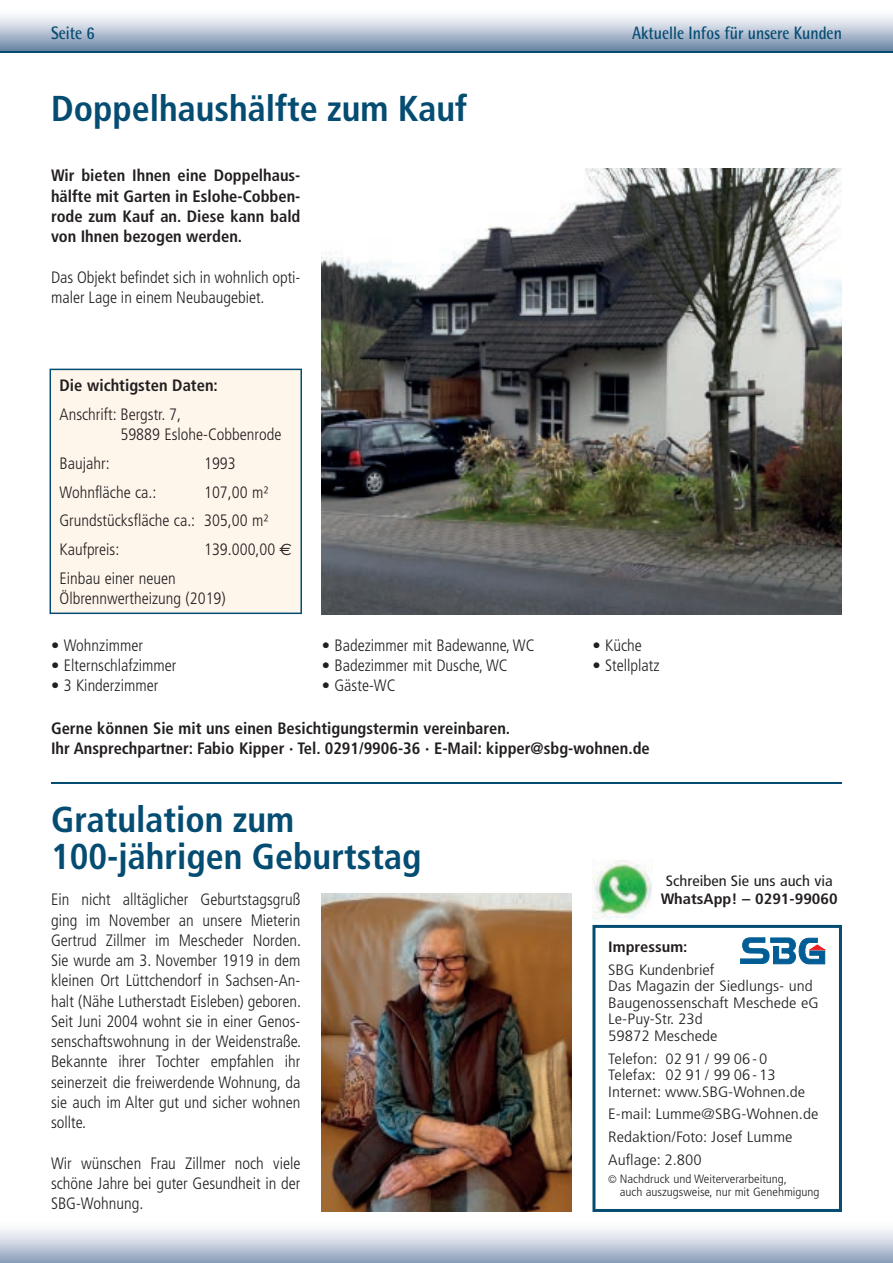
<style>
.page{position:relative;width:893px;height:1263px;background:#fff}
.page>*{position:absolute;margin:0;border:0;box-sizing:border-box;transform-origin:0 0}
.t1{font:700 condensed 36px/37.5px "Frutiger";color:#054c72}
.t2{font:700 18px "Rotis Semi Sans";color:#054c72;scale:.85 1}
.t3{font:300 condensed 16.5px/20.2px "Frutiger";color:#231f20;text-align:justify}
.t4{font:700 condensed 16.5px/20.2px "Frutiger";color:#231f20;text-align:justify}
.t5{font:300 condensed 15px/16.5px "Frutiger";color:#231f20;scale:1.15 1}
.t6{font:700 condensed 15px "Frutiger";color:#231f20;scale:1.1 1}
.t7{font:condensed 15px "Frutiger";color:#231f20;scale:1.1 1}
.t8{font:300 condensed 12px/13.5px "Frutiger";color:#231f20;scale:1.08 1}
.s1{font-family:"Euro Sans";font-weight:400;font-stretch:normal}
.s2{font-size:10.8px}
</style>
<div class="page">
<div style="left:0;top:1219px;width:893px;height:44px;background:linear-gradient(to bottom,#fff,#92a4be)"></div>
<hr style="left:51px;top:782px;width:791px;height:2px;background:#054c72">
<svg style="left:592px;top:925px;width:250px;height:287px"></svg>
<svg style="left:740px;top:937px;width:86px;height:27px"></svg>
<div style="left:0;top:7px;width:893px;height:44px;background:linear-gradient(to bottom,#fff,#738cab)"></div>
<hr style="left:0;top:51px;width:893px;height:2px;background:#054c72">
<img style="left:322px;top:893px;width:249px;height:319px">
<img style="left:592px;top:860px;width:61px;height:59px">
<img style="left:322px;top:169px;width:520px;height:445px">
<div style="left:50px;top:369px;width:252px;height:245px;background:#fef6eb"></div>
<p class="t2" style="left:51px;top:22px;width:53px">Seite 6</p>
<p class="t2" style="left:632px;top:22px;width:248px">Aktuelle Infos für unsere Kunden</p>
<h1 class="t1" style="left:51px;top:90px;width:418px">Doppelhaushälfte zum Kauf</h1>
<p class="t4" style="left:51px;top:166px;width:251px">Wir bieten Ihnen eine Doppelhaus&shy;hälfte mit Garten in Eslohe-Cobben&shy;rode zum Kauf an. Diese kann bald von Ihnen bezogen werden.</p>
<p class="t3" style="left:51px;top:267px;width:251px">Das Objekt befindet sich in wohnlich opti&shy;maler Lage in einem Neubaugebiet.</p>
<p class="t4" style="left:60px;top:375px;width:160px">Die wichtigsten Daten:</p>
<p class="t3" style="left:120px;top:404px;width:163px;text-indent:-61px">Anschrift: Bergstr. 7,<br>59889 Eslohe-Cobbenrode</p>
<p class="t3" style="left:60px;top:453px;width:52px">Baujahr:</p>
<p class="t3" style="left:204px;top:453px;width:33px">1993</p>
<p class="t3" style="left:60px;top:482px;width:98px">Wohnfläche ca.:</p>
<p class="t3" style="left:60px;top:478px;width:210px;line-height:28.8px;text-indent:145px">107,00 m²<br>Grundstücksfläche ca.: 305,00 m²<br>Kaufpreis:</p>
<p class="t3" style="left:204px;top:539px;width:89px">139.000,00 <span class="s1">€</span></p>
<p class="t3" style="left:60px;top:568px;width:168px">Einbau einer neuen<br>Ölbrennwertheizung (2019)</p>
<p class="t3" style="left:51px;top:635px;width:93px">• Wohnzimmer</p>
<p class="t3" style="left:51px;top:656px;width:127px">• Elternschlafzimmer</p>
<p class="t3" style="left:51px;top:676px;width:109px">• 3 Kinderzimmer</p>
<p class="t3" style="left:322px;top:635px;width:214px">• Badezimmer mit Badewanne, WC</p>
<p class="t3" style="left:322px;top:656px;width:187px">• Badezimmer mit Dusche, WC</p>
<p class="t3" style="left:322px;top:676px;width:75px">• Gäste-WC</p>
<p class="t3" style="left:592px;top:635px;width:51px">• Küche</p>
<p class="t3" style="left:592px;top:655px;width:69px">• Stellplatz</p>
<p class="t4" style="left:51px;top:718px;width:600px">Gerne können Sie mit uns einen Besichtigungstermin vereinbaren.<br>Ihr Ansprechpartner: Fabio Kipper · Tel. 0291/9906-36 · E-Mail: kipper@sbg-wohnen.de</p>
<h1 class="t1" style="left:51px;top:800px;width:372px">Gratulation zum<br>100-jährigen Geburtstag</h1>
<p class="t3" style="left:51px;top:890px;width:252px">Ein nicht alltäglicher Geburtstagsgruß ging im November an unsere Mieterin Gertrud Zillmer im Mescheder Norden.<br>Sie wurde am 3. November 1919 in dem kleinen Ort Lüttchendorf in Sachsen-An&shy;halt (Nähe Lutherstadt Eisleben) geboren.<br>Seit Juni 2004 wohnt sie in einer Genos&shy;senschaftswohnung in der Weidenstraße.<br>Bekannte ihrer Tochter empfahlen ihr seinerzeit die freiwerdende Wohnung, da sie auch im Alter gut und sicher wohnen sollte.</p>
<p class="t3" style="left:51px;top:1153px;width:251px">Wir wünschen Frau Zillmer noch viele schöne Jahre bei guter Gesundheit in der SBG-Wohnung.</p>
<p class="t7" style="left:666px;top:872px;width:153px">Schreiben Sie uns auch via</p>
<p class="t6" style="left:661px;top:890px;width:162px">WhatsApp! – 0291-99060</p>
<p class="t6" style="left:608px;top:938px;width:74px">Impressum:</p>
<p class="t5" style="left:608px;top:961px;width:184px">SBG Kundenbrief<br>Das Magazin der Siedlungs- und<br>Baugenossenschaft Meschede eG<br>Le-Puy-Str. 23d<br>59872 Meschede</p>
<p class="t5" style="left:608px;top:1050px;width:173px">Telefon: 02 91 / 99 06-0<br>Telefax: 02 91 / 99 06-13<br>Internet: www.SBG-Wohnen.de</p>
<p class="t5" style="left:608px;top:1103px;width:184px;line-height:22.8px">E-mail: Lumme@SBG-Wohnen.de<br>Redaktion/Foto: Josef Lumme<br>Auflage: 2.800</p>
<p class="t8" style="left:620px;top:1172px;width:186px;text-indent:-12px"><span class="s2">©</span> Nachdruck und Weiterverar bei tung,<br>auch auszugsweise, nur mit Genehmigung</p>
</div>
